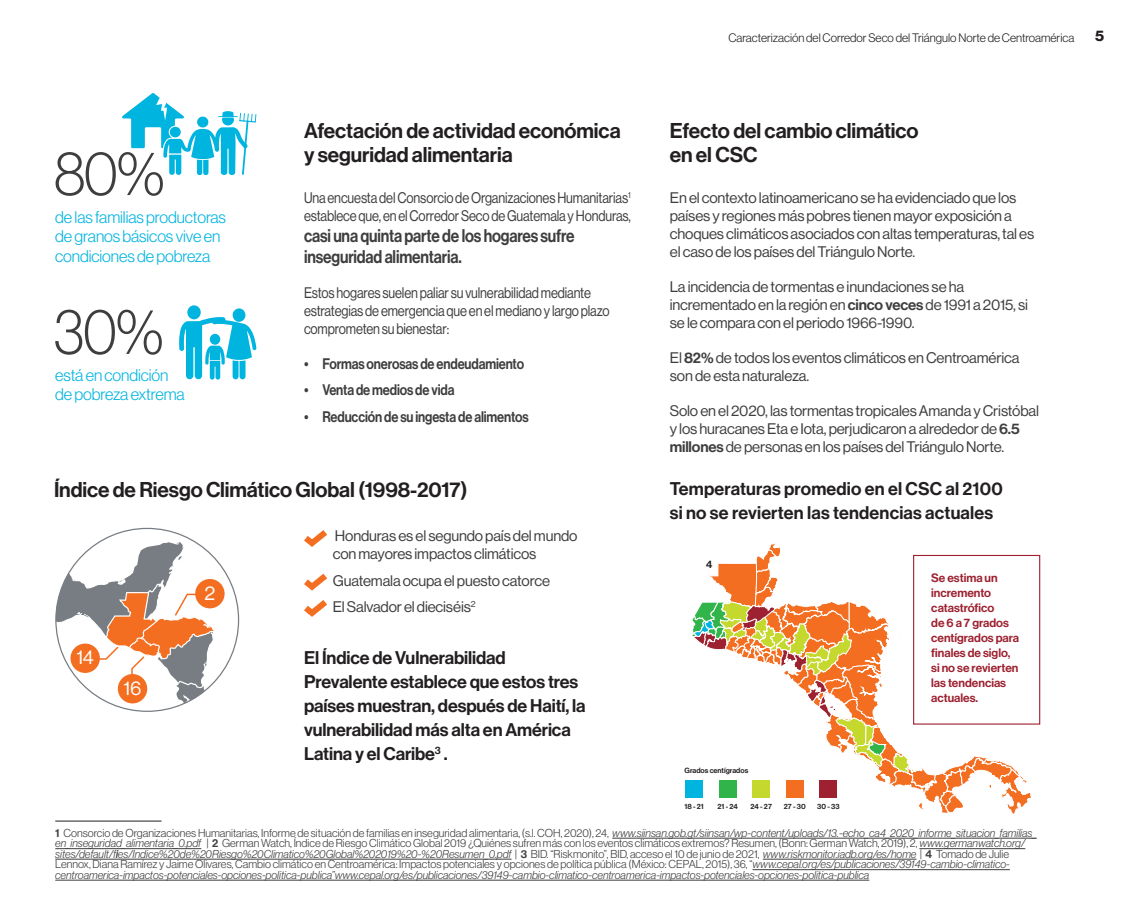
<style>
.page{position:relative;width:1134px;height:918px;background:#fff}
.page>*{position:absolute;margin:0;border:0;box-sizing:border-box;transform-origin:0 0}
.Titulos_internos{font:21px/24px "N Haas Grotesk DS Pro 65 Md";letter-spacing:-.005em;color:#231f20}
.Paragraph_Normal{font:19.5px "N Haas Grotesk DS Pro 55 Rg";color:#fff}
.Titulos_internos-2{font:18px/24px "N Haas Grotesk DS Pro 65 Md";letter-spacing:-.005em;color:#231f20}
.Paragraph_W_Break{font:18px/21px "N Haas Grotesk DS Pro 65 Md";letter-spacing:-.01em;color:#3e3e3f;scale:.86 1}
.Infografico_11{font:16.5px/19.5px "N Haas Grotesk DS Pro 45 Lt";letter-spacing:-.005em;color:#00b4e0}
.Paragraph_W_Break-2{font:15px/18px "N Haas Grotesk DS Pro 55 Rg";letter-spacing:-.01em;color:#3e3e3f}
.Paragraph_W_Break-3{font:15px/18px "N Haas Grotesk DS Pro 55 Rg";letter-spacing:-.01em;color:#3e3e3f;scale:.86 1}
.Paragraph_Tab_Strech{font:15px/18px "N Haas Grotesk DS Pro 55 Rg";letter-spacing:-.01em;color:#3e3e3f}
.Paragraph_Tab_Strech-2{font:15px "N Haas Grotesk DS Pro 65 Md";letter-spacing:-.01em;color:#3e3e3f;scale:.86 1}
.t1{font:15px "N Haas Grotesk DS Pro 75 Bd";color:#231f20}
.Cuadro_Blanco{font:12px/15px "N Haas Grotesk DS Pro 65 Md";color:#9d2130}
.t2{font:12px "N Haas Grotesk DS Pro 45 Lt";color:#231f20}
.Endnote_No_Tab{font:11.25px/10.5px "N Haas Grotesk DS Pro 46 Lt It";color:#3e3e3f}
.Titulos_internos-3{font:10.5px "N Haas Grotesk DS Pro 65 Md";color:#231f20}
.t3{font:7.35px "N Haas Grotesk DS Pro 65 Md";color:#231f20}
.s1{font-family:"N Haas Grotesk DS Pro 65 Md"}
.s2{font-family:"N Haas Grotesk DS Pro 45 Lt"}
</style>
<div class="page">
<hr style="left:55px;top:821px;width:107px;height:1px;background:#231f20">
<svg style="left:692px;top:543px;width:340px;height:271px"></svg>
<div style="left:735px;top:727px;width:14px;height:13px;background:#fff"></div>
<div style="left:761px;top:727px;width:13px;height:13px;background:#fff"></div>
<div style="left:685px;top:727px;width:13px;height:13px;background:#fff"></div>
<div style="left:710px;top:727px;width:13px;height:13px;background:#fff"></div>
<div style="left:786px;top:727px;width:13px;height:13px;background:#fff"></div>
<hr style="left:612px;top:838px;width:425px;height:1px;background:#3e3e3f">
<hr style="left:55px;top:848px;width:146px;height:1px;background:#3e3e3f">
<hr style="left:919px;top:848px;width:106px;height:1px;background:#3e3e3f">
<hr style="left:55px;top:859px;width:457px;height:1px;background:#3e3e3f">
<hr style="left:763px;top:859px;width:154px;height:1px;background:#3e3e3f">
<hr style="left:753px;top:869px;width:257px;height:1px;background:#3e3e3f">
<hr style="left:55px;top:880px;width:814px;height:1px;background:#3e3e3f">
<svg style="left:56px;top:93px;width:200px;height:103px"></svg>
<svg style="left:187px;top:305px;width:14px;height:14px"></svg>
<svg style="left:179px;top:308px;width:78px;height:72px"></svg>
<div style="left:210px;top:334px;width:10px;height:11px;background:#00b4e0;border-radius:50%"></div>
<svg style="left:55px;top:310px;width:107px;height:45px"></svg>
<svg style="left:304px;top:573px;width:23px;height:44px"></svg>
<svg style="left:304px;top:530px;width:23px;height:17px"></svg>
<svg style="left:56px;top:528px;width:183px;height:183px"></svg>
<div style="left:70px;top:644px;width:30px;height:29px;background:#f36e21;border-radius:50%"></div>
<div style="left:118px;top:674px;width:29px;height:29px;background:#f36e21;border-radius:50%"></div>
<div style="left:195px;top:579px;width:30px;height:29px;background:#f36e21;border-radius:50%"></div>
<div style="left:913px;top:555px;width:127px;height:170px;border:1px solid #9d2130"></div>
<div style="left:753px;top:780px;width:17px;height:18px;background:#c4d82d"></div>
<div style="left:786px;top:780px;width:17px;height:18px;background:#f36e21"></div>
<div style="left:685px;top:780px;width:18px;height:18px;background:#00b4e0"></div>
<div style="left:719px;top:780px;width:17px;height:18px;background:#31b44a"></div>
<div style="left:820px;top:780px;width:17px;height:18px;background:#9d2130"></div>
<p class="Infografico_11" style="left:55px;top:207px;width:172px">de las familias productoras de granos básicos vive en condiciones de pobreza</p>
<p class="Infografico_11" style="left:55px;top:365px;width:131px">está en condición de pobreza extrema</p>
<p class="Titulos_internos" style="left:304px;top:119px;width:318px">Afectación de actividad económica y seguridad alimentaria</p>
<p class="Paragraph_W_Break-3" style="left:304px;top:189px;width:382px">Una encuesta del Consorcio de Organizaciones Humanitarias<sup>1 </sup>establece que, en el Corredor Seco de Guatemala y Honduras,</p>
<p class="Paragraph_W_Break" style="left:304px;top:225px;width:316px">casi una quinta parte de los hogares sufre inseguridad alimentaria.</p>
<p class="Paragraph_W_Break-3" style="left:304px;top:284px;width:357px">Estos hogares suelen paliar su vulnerabilidad mediante estrategias de emergencia que en el mediano y largo plazo comprometen su bienestar:</p>
<p class="Paragraph_Tab_Strech-2" style="left:304px;top:355px;width:257px">• Formas onerosas de endeudamiento</p>
<p class="Paragraph_Tab_Strech-2" style="left:304px;top:381px;width:176px">• Venta de medios de vida</p>
<p class="Paragraph_Tab_Strech-2" style="left:304px;top:408px;width:263px">• Reducción de su ingesta de alimentos</p>
<p class="Titulos_internos" style="left:54px;top:478px;width:415px">Índice de Riesgo Climático Global (1998-2017)</p>
<p class="Paragraph_Normal" style="left:76px;top:647px;width:19px">14</p>
<p class="Paragraph_Normal" style="left:124px;top:677px;width:19px">16</p>
<p class="Paragraph_Normal" style="left:204px;top:582px;width:12px">2</p>
<p class="Paragraph_Tab_Strech" style="left:333px;top:527px;width:246px">Honduras es el segundo país del mundo con mayores impactos climáticos</p>
<p class="Paragraph_Tab_Strech" style="left:333px;top:572px;width:219px">Guatemala ocupa el puesto catorce</p>
<p class="Paragraph_Tab_Strech" style="left:333px;top:598px;width:144px">El Salvador el dieciséis<sup>2</sup></p>
<p class="Titulos_internos-2" style="left:304px;top:646px;width:283px">El Índice de Vulnerabilidad<br>Prevalente establece que estos tres países muestran, después de Haití, la vulnerabilidad más alta en América<br>Latina y el Caribe<sup>3</sup> .</p>
<p class="t2" style="left:728px;top:31px;width:347px">Caracterización del Corredor Seco del Triángulo Norte de Centroamérica</p>
<h3 class="t1" style="left:1095px;top:27px;width:11px">5</h3>
<p class="Titulos_internos" style="left:670px;top:119px;width:250px">Efecto del cambio climático en el CSC</p>
<p class="Paragraph_W_Break-2" style="left:670px;top:189px;width:366px">En el contexto latinoamericano se ha evidenciado que los países y regiones más pobres tienen mayor exposición a choques climáticos asociados con altas temperaturas, tal es el caso de los países del Triángulo Norte.</p>
<p class="Paragraph_W_Break-2" style="left:670px;top:278px;width:360px">La incidencia de tormentas e inundaciones se ha incrementado en la región en <span class="s1">cinco veces</span> de 1991 a 2015, si se le compara con el periodo 1966-1990.</p>
<p class="Paragraph_W_Break-2" style="left:670px;top:349px;width:351px">El <span class="s1">82%</span> de todos los eventos climáticos en Centroamérica son de esta naturaleza.</p>
<p class="Paragraph_W_Break-2" style="left:670px;top:402px;width:371px">Solo en el 2020, las tormentas tropicales Amanda y Cristóbal y los huracanes Eta e Iota, perjudicaron a alrededor de <span class="s1">6.5 millones</span> de personas en los países del Triángulo Norte.</p>
<p class="Titulos_internos-2" style="left:670px;top:477px;width:334px">Temperaturas promedio en el CSC al 2100 si no se revierten las tendencias actuales</p>
<p class="Titulos_internos-3" style="left:706px;top:558px;width:8px">4</p>
<p class="t3" style="left:685px;top:766px;width:65px">Grados centígrados</p>
<p class="t3" style="left:684px;top:802px;width:21px">18 - 21</p>
<p class="t3" style="left:718px;top:802px;width:22px">21 - 24</p>
<p class="t3" style="left:751px;top:802px;width:23px">24 - 27</p>
<p class="t3" style="left:784px;top:802px;width:23px">27 - 30</p>
<p class="t3" style="left:817px;top:802px;width:24px">30 - 33</p>
<p class="Cuadro_Blanco" style="left:931px;top:571px;width:89px">Se estima un incremento catastrófico<br>de 6 a 7 grados centígrados para finales de siglo, si no se revierten las tendencias actuales.</p>
<p class="Endnote_No_Tab" style="left:55px;top:827px;width:983px"><span class="s1">1</span> <span class="s2">Consorcio de Organizaciones Humanitarias, Informe de situación de familias en inseguridad alimentaria, (s.l. COH, 2020), 24,</span> www.siinsan.gob.gt/siinsan/wp-content/uploads/13.-echo_ca4_2020_informe_situacion_familias_ en_inseguridad_alimentaria_0.pdf <span class="s2">|</span> <span class="s1">2</span> <span class="s2">German Watch, Índice de Riesgo Climático Global 2019 ¿Quiénes sufren más con los eventos climáticos extremos? Resumen, (Bonn: German Watch, 2019), 2,</span> www.germanwatch.org/ sites/default/files/Indice%20de%20Riesgo%20Climatico%20Global%202019%20-%20Resumen_0.pdf <span class="s2">|</span> <span class="s1">3</span> <span class="s2">BID. “Riskmonito”, BID, acceso el 10 de junio de 2021,</span> www.riskmonitor.iadb.org/es/home <span class="s2">|</span> <span class="s1">4</span> <span class="s2">Tomado de Julie Lennox, Diana Ramírez y Jaime Olivares, Cambio climático en Centroamérica: Impactos potenciales y opciones de política pública (México: CEPAL, 2015), 36, “</span>www.cepal.org/es/publicaciones/39149-cambio-climatico&shy;centroamerica-impactos-potenciales-opciones-politica-publica”www.cepal.org/es/publicaciones/39149-cambio-climatico-centroamerica-impactos-potenciales-opciones-politica-publica</p>
</div>
